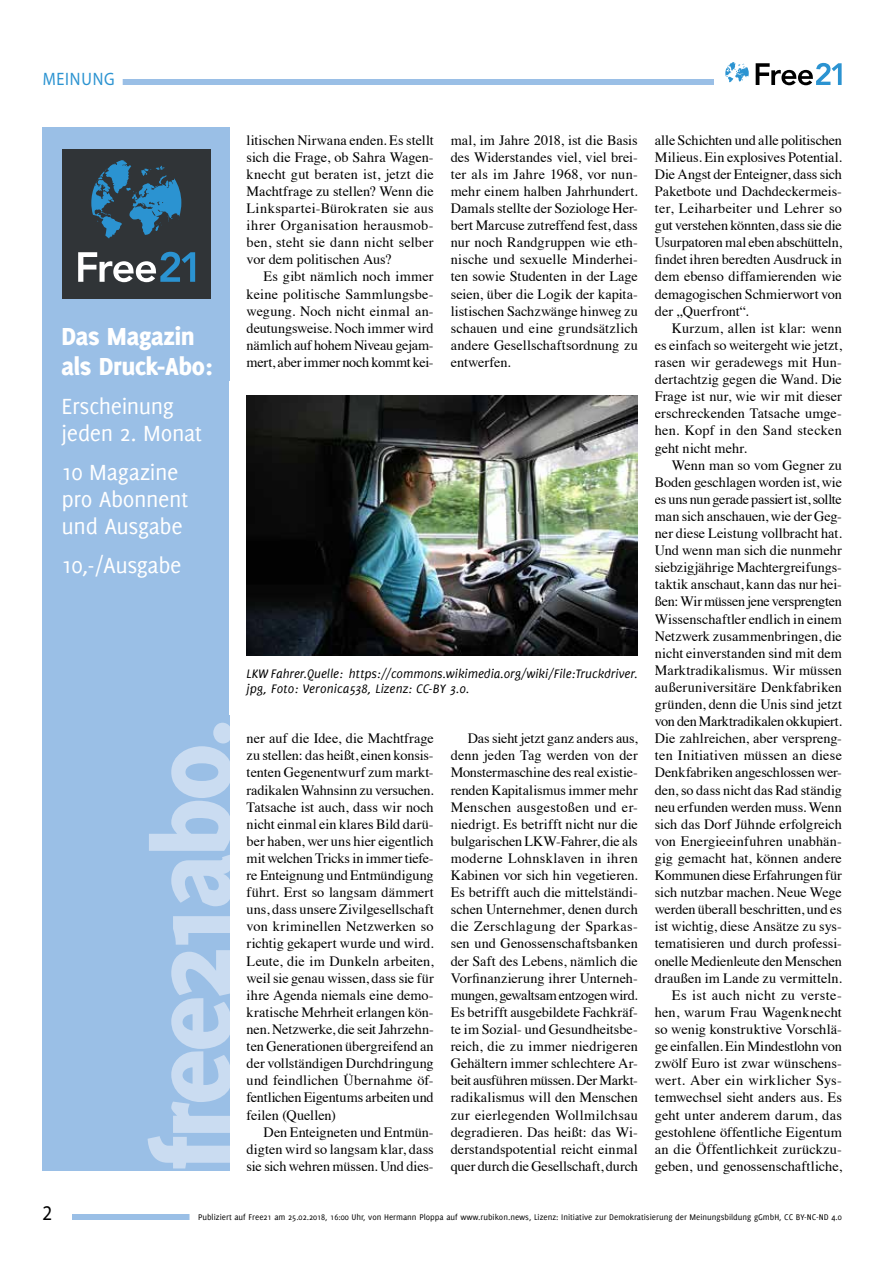
<style>
.page{position:relative;width:893px;height:1263px;background:#fff}
.page>*{position:absolute;margin:0;border:0;box-sizing:border-box;transform-origin:0 0}
.t1{font:800 117.6px "Delicious";letter-spacing:-.03em;color:#cadcf1}
.t2{font:800 27px/30px "Delicious";letter-spacing:-.015em;color:#fff}
.t3{font:24px/27px "Delicious";letter-spacing:-.015em;color:#fff}
.t4{font:21px "Myriad Pro";color:#000;scale:.9 1}
.t5{font:18px "Myriad Pro";letter-spacing:.05em;color:#2b93d1;scale:.9 1}
.t6{font:14.25px/17.1px "Times";color:#000;text-align:justify}
.t7{font:italic 13.5px/15px "Delicious";color:#000}
.t8{font:9px "Delicious";color:#000}
</style>
<div class="page">
<div style="left:72px;top:1214px;width:766px;height:6px;background:#9abfe6"></div>
<div style="left:43px;top:79px;width:671px;height:6px;background:#9abfe6"></div>
<div style="left:190px;top:1212px;width:660px;height:12px;background:#fff"></div>
<div style="left:34px;top:74px;width:89px;height:15px;background:#fff"></div>
<svg style="left:756px;top:63px;width:86px;height:22px"></svg>
<svg style="left:725px;top:62px;width:24px;height:20px"></svg>
<div style="left:43px;top:128px;width:187px;height:1043px;background:#9abfe6"></div>
<div style="left:62px;top:149px;width:148px;height:150px;background:#303437"></div>
<svg style="left:91px;top:160px;width:90px;height:79px"></svg>
<svg style="left:78px;top:252px;width:117px;height:30px"></svg>
<img style="left:247px;top:395px;width:391px;height:260px">
<p class="t5" style="left:43px;top:68px;width:81px">MEINUNG</p>
<h2 class="t2" style="left:62px;top:321px;width:153px">Das Magazin als Druck-Abo:</h2>
<h3 class="t3" style="left:62px;top:392px;width:142px">Erscheinung jeden 2. Monat</h3>
<h3 class="t3" style="left:62px;top:458px;width:128px">10 Magazine pro Abonnent und Ausgabe</h3>
<h3 class="t3" style="left:62px;top:551px;width:121px">10,-/Ausgabe</h3>
<p class="t6" style="left:247px;top:130px;width:189px">litischen Nirwana enden. Es stellt sich die Frage, ob Sahra Wagen&shy;knecht gut beraten ist, jetzt die Machtfrage zu stellen? Wenn die Linkspartei-Bürokraten sie aus ihrer Organisation herausmob&shy;ben, steht sie dann nicht selber vor dem politischen Aus?</p>
<p class="t6" style="left:247px;top:267px;width:189px;text-indent:17px">Es gibt nämlich noch immer keine politische Sammlungsbe&shy;wegung. Noch nicht einmal an&shy;deutungsweise. Noch immer wird nämlich auf hohem Niveau gejam&shy;mert, aber immer noch kommt kei-</p>
<p class="t6" style="left:451px;top:130px;width:189px">mal, im Jahre 2018, ist die Basis des Widerstandes viel, viel brei&shy;ter als im Jahre 1968, vor nun&shy;mehr einem halben Jahrhundert.<br>Damals stellte der Soziologe Her&shy;bert Marcuse zutreffend fest, dass nur noch Randgruppen wie eth&shy;nische und sexuelle Minderhei&shy;ten sowie Studenten in der Lage seien, über die Logik der kapita&shy;listischen Sachzwänge hinweg zu schauen und eine grundsätzlich andere Gesellschaftsordnung zu entwerfen.</p>
<h1 class="t1" style="left:124px;top:1169px;width:453px;rotate:-90deg">free21abo.</h1>
<p class="t7" style="left:247px;top:666px;width:393px">LKW Fahrer.Quelle: https://commons.wikimedia.org/wiki/File:Truckdriver. jpg, Foto: Veronica538, Lizenz: CC-BY 3.0.</p>
<p class="t6" style="left:247px;top:729px;width:189px">ner auf die Idee, die Machtfrage zu stellen: das heißt, einen konsis&shy;tenten Gegenentwurf zum markt&shy;radikalen Wahnsinn zu versuchen.<br>Tatsache ist auch, dass wir noch nicht einmal ein klares Bild darü&shy;ber haben, wer uns hier eigentlich mit welchen Tricks in immer tiefe&shy;re Enteignung und Entmündigung führt. Erst so langsam dämmert uns, dass unsere Zivilgesellschaft von kriminellen Netzwerken so richtig gekapert wurde und wird.<br>Leute, die im Dunkeln arbeiten, weil sie genau wissen, dass sie für ihre Agenda niemals eine demo&shy;kratische Mehrheit erlangen kön&shy;nen. Netzwerke, die seit Jahrzehn&shy;ten Generationen übergreifend an der vollständigen Durchdringung und feindlichen Übernahme öf&shy;fentlichen Eigentums arbeiten und feilen (Quellen)</p>
<p class="t6" style="left:247px;top:1122px;width:189px;text-indent:17px">Den Enteigneten und Entmün&shy;digten wird so langsam klar, dass sie sich wehren müssen. Und dies-</p>
<p class="t6" style="left:451px;top:729px;width:189px;text-indent:17px">Das sieht jetzt ganz anders aus, denn jeden Tag werden von der Monstermaschine des real existie&shy;renden Kapitalismus immer mehr Menschen ausgestoßen und er&shy;niedrigt. Es betrifft nicht nur die bulgarischen LKW-Fahrer, die als moderne Lohnsklaven in ihren Kabinen vor sich hin vegetieren.<br>Es betrifft auch die mittelständi&shy;schen Unternehmer, denen durch die Zerschlagung der Sparkas&shy;sen und Genossenschaftsbanken der Saft des Lebens, nämlich die Vorfinanzierung ihrer Unterneh&shy;mungen, gewaltsam entzogen wird.<br>Es betrifft ausgebildete Fachkräf&shy;te im Sozial- und Gesundheitsbe&shy;reich, die zu immer niedrigeren Gehältern immer schlechtere Ar&shy;beit ausführen müssen. Der Markt&shy;radikalismus will den Menschen zur eierlegenden Wollmilchsau degradieren. Das heißt: das Wi&shy;derstandspotential reicht einmal quer durch die Gesellschaft, durch</p>
<p class="t6" style="left:655px;top:130px;width:189px">alle Schichten und alle politischen Milieus. Ein explosives Potential.<br>Die Angst der Enteigner, dass sich Paketbote und Dachdeckermeis&shy;ter, Leiharbeiter und Lehrer so gut verstehen könnten, dass sie die Usurpatoren mal eben abschütteln, findet ihren beredten Ausdruck in dem ebenso diffamierenden wie demagogischen Schmierwort von der „Querfront“.</p>
<p class="t6" style="left:655px;top:318px;width:189px;text-indent:17px">Kurzum, allen ist klar: wenn es einfach so weitergeht wie jetzt, rasen wir geradewegs mit Hun&shy;dertachtzig gegen die Wand. Die Frage ist nur, wie wir mit dieser erschreckenden Tatsache umge&shy;hen. Kopf in den Sand stecken geht nicht mehr.</p>
<p class="t6" style="left:655px;top:455px;width:189px;text-align:right">Wenn man so vom Gegner zu<br>Boden geschlagen worden ist, wie es uns nun gerade passiert ist, sollte man sich anschauen, wie der Geg&shy;ner diese Leistung vollbracht hat.<br>Und wenn man sich die nunmehr siebzigjährige Machtergreifungs&shy;taktik anschaut, kann das nur hei&shy;ßen: Wir müssen jene versprengten<br>Wissenschaftler endlich in einem<br>Netzwerk zusammenbringen, die nicht einverstanden sind mit dem<br>Marktradikalismus. Wir müssen außeruniversitäre Denkfabriken gründen, denn die Unis sind jetzt von den Marktradikalen okkupiert.<br>Die zahlreichen, aber verspreng&shy;ten Initiativen müssen an diese<br>Denkfabriken angeschlossen wer&shy;den, so dass nicht das Rad ständig neu erfunden werden muss. Wenn sich das Dorf Jühnde erfolgreich von Energieeinfuhren unabhän&shy;gig gemacht hat, können andere<br>Kommunen diese Erfahrungen für sich nutzbar machen. Neue Wege werden überall beschritten, und es ist wichtig, diese Ansätze zu sys&shy;tematisieren und durch professi&shy;onelle Medienleute den Menschen draußen im Lande zu vermitteln.<br>Es ist auch nicht zu verste&shy;hen, warum Frau Wagenknecht so wenig konstruktive Vorschlä&shy;ge einfallen. Ein Mindestlohn von zwölf Euro ist zwar wünschens&shy;wert. Aber ein wirklicher Sys&shy;temwechsel sieht anders aus. Es geht unter anderem darum, das gestohlene öffentliche Eigentum an die Öffentlichkeit zurückzu-</p>
<p class="t6" style="left:655px;top:1156px;width:189px">geben, und genossenschaftliche,</p>
<h3 class="t4" style="left:43px;top:1200px;width:12px">2</h3>
<p class="t8" style="left:198px;top:1212px;width:645px">Publiziert auf Free21 am 25.02.2018, 16:00 Uhr, von Hermann Ploppa auf www.rubikon.news, Lizenz: Initiative zur Demokratisierung der Meinungsbildung gGmbH, CC BY-NC-ND 4.0</p>
</div>
